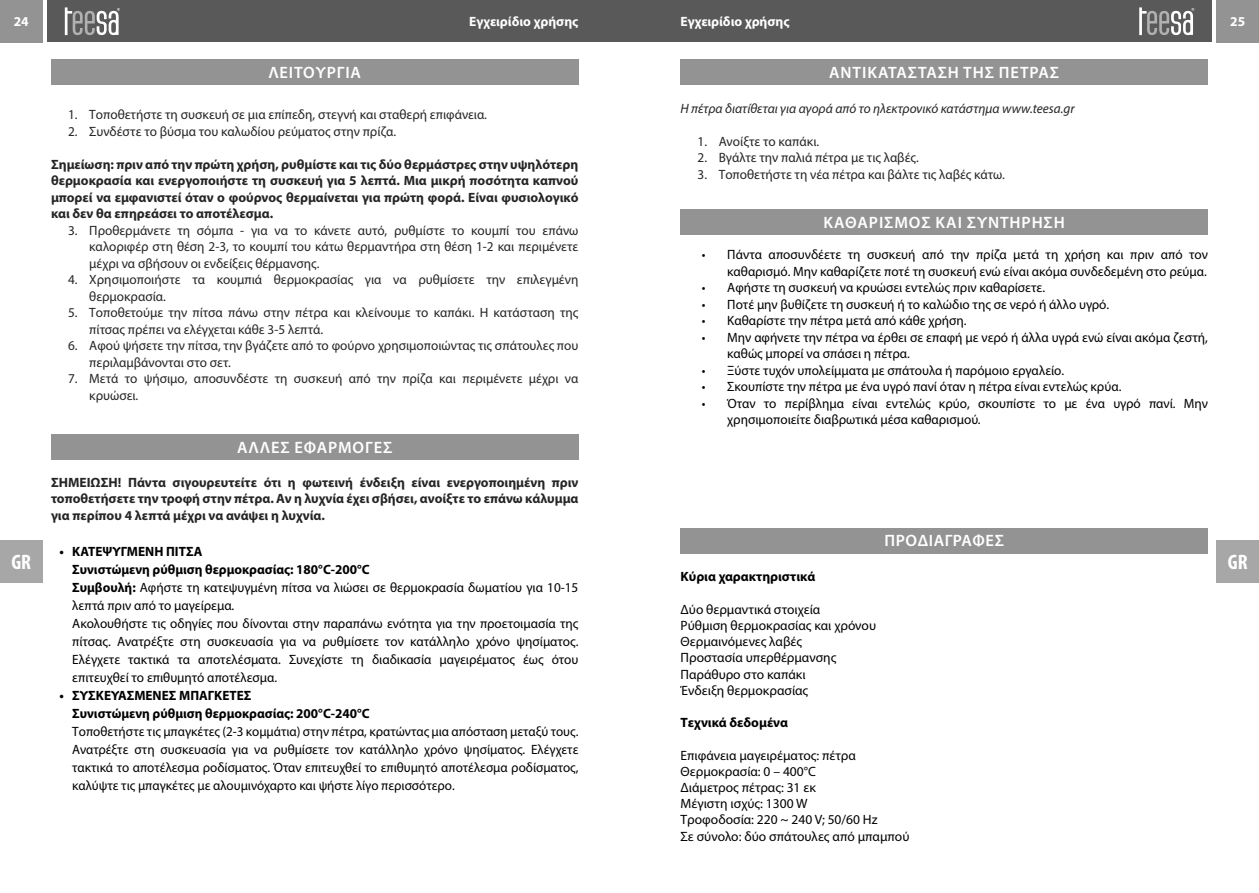
<style>
.page{position:relative;width:1259px;height:893px;background:#fff}
.page>*{position:absolute;margin:0;border:0;box-sizing:border-box;transform-origin:0 0}
.t1{font:700 condensed 21px "Myriad Pro";color:#fff}
.t2{font:600 16.5px "Myriad Pro";letter-spacing:.055em;color:#fff}
.t3{font:600 16.5px "Myriad Pro";letter-spacing:.035em;color:#fff}
.t4{font:13.5px/18px "Myriad Pro";color:#000}
.t5{font:13.5px/16.5px "Myriad Pro";color:#252525}
.t6{font:700 13.5px/16.5px "Myriad Pro";color:#252525;text-align:justify}
.t7{font:700 13.5px/18px "Myriad Pro";color:#000}
.t8{font:italic 13.5px "Myriad Pro";color:#252525}
.t9{font:700 13.5px "Myriad Pro";color:#fff}
.s1{font-weight:700}
</style>
<div class="page">
<div style="left:51px;top:60px;width:527px;height:25px;background:#939393"></div>
<div style="left:47px;top:0;width:582px;height:42px;background:#595959"></div>
<div style="left:629px;top:0;width:583px;height:42px;background:#595959"></div>
<div style="left:0;top:0;width:43px;height:43px;background:#939393"></div>
<div style="left:1216px;top:0;width:43px;height:43px;background:#939393"></div>
<div style="left:0;top:540px;width:43px;height:43px;background:#a7a7a7"></div>
<div style="left:1216px;top:540px;width:43px;height:43px;background:#a7a7a7"></div>
<svg style="left:65px;top:7px;width:55px;height:28px"></svg>
<svg style="left:1139px;top:7px;width:55px;height:28px"></svg>
<div style="left:51px;top:434px;width:527px;height:26px;background:#939393"></div>
<div style="left:680px;top:60px;width:528px;height:25px;background:#939393"></div>
<div style="left:680px;top:210px;width:528px;height:25px;background:#939393"></div>
<div style="left:680px;top:528px;width:528px;height:25px;background:#939393"></div>
<p class="t9" style="left:14px;top:16px;width:16px">24</p>
<p class="t9" style="left:469px;top:16px;width:111px">Εγχειρίδιο χρήσης</p>
<p class="t9" style="left:680px;top:16px;width:111px">Εγχειρίδιο χρήσης</p>
<p class="t9" style="left:1230px;top:16px;width:16px">25</p>
<p class="t2" style="left:268px;top:65px;width:94px">ΛΕΙΤΟΥΡΓΙΑ</p>
<p class="t5" style="left:68px;top:108px;width:420px">1. Τοποθετήστε τη συσκευή σε μια επίπεδη, στεγνή και σταθερή επιφάνεια.</p>
<p class="t5" style="left:68px;top:124px;width:329px">2. Συνδέστε το βύσμα του καλωδίου ρεύματος στην πρίζα.</p>
<p class="t6" style="left:51px;top:157px;width:529px">Σημείωση: πριν από την πρώτη χρήση, ρυθμίστε και τις δύο θερμάστρες στην υψηλότερη θερμοκρασία και ενεργοποιήστε τη συσκευή για 5 λεπτά. Μια μικρή ποσότητα καπνού μπορεί να εμφανιστεί όταν ο φούρνος θερμαίνεται για πρώτη φορά. Είναι φυσιολογικό και δεν θα επηρεάσει το αποτέλεσμα.</p>
<p class="t5" style="left:89px;top:223px;width:490px;text-align:justify;text-indent:-21px">3. Προθερμάνετε τη σόμπα - για να το κάνετε αυτό, ρυθμίστε το κουμπί του επάνω καλοριφέρ στη θέση 2-3, το κουμπί του κάτω θερμαντήρα στη θέση 1-2 και περιμένετε μέχρι να σβήσουν οι ενδείξεις θέρμανσης.</p>
<p class="t5" style="left:89px;top:273px;width:490px;text-indent:-21px">4. Χρησιμοποιήστε τα κουμπιά θερμοκρασίας για να ρυθμίσετε την επιλεγμένη θερμοκρασία.</p>
<p class="t5" style="left:89px;top:306px;width:490px;text-indent:-21px">5. Τοποθετούμε την πίτσα πάνω στην πέτρα και κλείνουμε το καπάκι. Η κατάσταση της πίτσας πρέπει να ελέγχεται κάθε 3-5 λεπτά.</p>
<p class="t5" style="left:89px;top:339px;width:490px;text-indent:-21px">6. Αφού ψήσετε την πίτσα, την βγάζετε από το φούρνο χρησιμοποιώντας τις σπάτουλες που περιλαμβάνονται στο σετ.</p>
<p class="t5" style="left:89px;top:372px;width:490px;text-indent:-21px">7. Μετά το ψήσιμο, αποσυνδέστε τη συσκευή από την πρίζα και περιμένετε μέχρι να κρυώσει.</p>
<p class="t2" style="left:829px;top:66px;width:231px">ΑΝΤΙΚΑΤΑΣΤΑΣΗ ΤΗΣ ΠΕΤΡΑΣ</p>
<p class="t8" style="left:680px;top:103px;width:396px">Η πέτρα διατίθεται για αγορά από το ηλεκτρονικό κατάστημα www.teesa.gr</p>
<p class="t5" style="left:697px;top:134px;width:123px">1. Ανοίξτε το καπάκι.</p>
<p class="t5" style="left:697px;top:151px;width:223px">2. Βγάλτε την παλιά πέτρα με τις λαβές.</p>
<p class="t5" style="left:697px;top:167px;width:309px">3. Τοποθετήστε τη νέα πέτρα και βάλτε τις λαβές κάτω.</p>
<p class="t2" style="left:823px;top:216px;width:243px">ΚΑΘΑΡΙΣΜΟΣ ΚΑΙ ΣΥΝΤΗΡΗΣΗ</p>
<p class="t4" style="left:702px;top:248px;width:507px;line-height:16.5px;text-align:right">• Πάντα αποσυνδέετε τη συσκευή από την πρίζα μετά τη χρήση και πριν από τον καθαρισμό. Μην καθαρίζετε ποτέ τη συσκευή ενώ είναι ακόμα συνδεδεμένη στο ρεύμα.</p>
<p class="t4" style="left:702px;top:280px;width:345px">• Αφήστε τη συσκευή να κρυώσει εντελώς πριν καθαρίσετε.</p>
<p class="t4" style="left:702px;top:297px;width:409px">• Ποτέ μην βυθίζετε τη συσκευή ή το καλώδιο της σε νερό ή άλλο υγρό.</p>
<p class="t4" style="left:702px;top:313px;width:266px">• Καθαρίστε την πέτρα μετά από κάθε χρήση.</p>
<p class="t4" style="left:727px;top:330px;width:482px;line-height:16.5px;text-indent:-26px">• Μην αφήνετε την πέτρα να έρθει σε επαφή με νερό ή άλλα υγρά ενώ είναι ακόμα ζεστή, καθώς μπορεί να σπάσει η πέτρα.</p>
<p class="t4" style="left:702px;top:363px;width:364px">• Ξύστε τυχόν υπολείμματα με σπάτουλα ή παρόμοιο εργαλείο.</p>
<p class="t4" style="left:702px;top:379px;width:421px">• Σκουπίστε την πέτρα με ένα υγρό πανί όταν η πέτρα είναι εντελώς κρύα.</p>
<p class="t4" style="left:727px;top:396px;width:482px;line-height:16.5px;text-indent:-26px">• Όταν το περίβλημα είναι εντελώς κρύο, σκουπίστε το με ένα υγρό πανί. Μην χρησιμοποιείτε διαβρωτικά μέσα καθαρισμού.</p>
<p class="t2" style="left:237px;top:440px;width:157px">ΑΛΛΕΣ ΕΦΑΡΜΟΓΕΣ</p>
<p class="t6" style="left:51px;top:475px;width:529px">ΣΗΜΕΙΩΣΗ! Πάντα σιγουρευτείτε ότι η φωτεινή ένδειξη είναι ενεργοποιημένη πριν τοποθετήσετε την τροφή στην πέτρα. Αν η λυχνία έχει σβήσει, ανοίξτε το επάνω κάλυμμα για περίπου 4 λεπτά μέχρι να ανάψει η λυχνία.</p>
<p class="t4" style="left:72px;top:543px;width:507px;text-indent:-13px"><span class="s1">• ΚΑΤΕΨΥΓΜΕΝΗ ΠΙΤΣΑ<br>Συνιστώμενη ρύθμιση θερμοκρασίας: 180°C-200°C<br>Συμβουλή:</span> Αφήστε τη κατεψυγμένη πίτσα να λιώσει σε θερμοκρασία δωματίου για 10-15 λεπτά πριν από το μαγείρεμα.<br>Ακολουθήστε τις οδηγίες που δίνονται στην παραπάνω ενότητα για την προετοιμασία της πίτσας. Ανατρέξτε στη συσκευασία για να ρυθμίσετε τον κατάλληλο χρόνο ψησίματος.<br>Ελέγχετε τακτικά τα αποτελέσματα. Συνεχίστε τη διαδικασία μαγειρέματος έως ότου επιτευχθεί το επιθυμητό αποτέλεσμα.</p>
<p class="t7" style="left:72px;top:687px;width:299px;text-indent:-13px">• ΣΥΣΚΕΥΑΣΜΕΝΕΣ ΜΠΑΓΚΕΤΕΣ<br>Συνιστώμενη ρύθμιση θερμοκρασίας: 200°C-240°C</p>
<p class="t4" style="left:72px;top:723px;width:507px;text-align:justify">Τοποθετήστε τις μπαγκέτες (2-3 κομμάτια) στην πέτρα, κρατώντας μια απόσταση μεταξύ τους.<br>Ανατρέξτε στη συσκευασία για να ρυθμίσετε τον κατάλληλο χρόνο ψησίματος. Ελέγχετε τακτικά το αποτέλεσμα ροδίσματος. Όταν επιτευχθεί το επιθυμητό αποτέλεσμα ροδίσματος, καλύψτε τις μπαγκέτες με αλουμινόχαρτο και ψήστε λίγο περισσότερο.</p>
<p class="t3" style="left:884px;top:534px;width:121px">ΠΡΟΔΙΑΓΡΑΦΕΣ</p>
<h1 class="t1" style="left:11px;top:553px;width:21px">GR</h1>
<h1 class="t1" style="left:1227px;top:553px;width:21px">GR</h1>
<p class="t7" style="left:680px;top:569px;width:136px">Κύρια χαρακτηριστικά</p>
<p class="t4" style="left:680px;top:602px;width:197px;line-height:16.2px">Δύο θερμαντικά στοιχεία<br>Ρύθμιση θερμοκρασίας και χρόνου<br>Θερμαινόμενες λαβές<br>Προστασία υπερθέρμανσης<br>Παράθυρο στο καπάκι<br>Ένδειξη θερμοκρασίας</p>
<p class="t7" style="left:680px;top:715px;width:109px">Τεχνικά δεδομένα</p>
<p class="t4" style="left:680px;top:748px;width:230px;line-height:16.2px">Επιφάνεια μαγειρέματος: πέτρα<br>Θερμοκρασία: 0 – 400°C<br>Διάμετρος πέτρας: 31 εκ<br>Μέγιστη ισχύς: 1300 W<br>Τροφοδοσία: 220 ~ 240 V; 50/60 Hz<br>Σε σύνολο: δύο σπάτουλες από μπαμπού</p>
</div>
